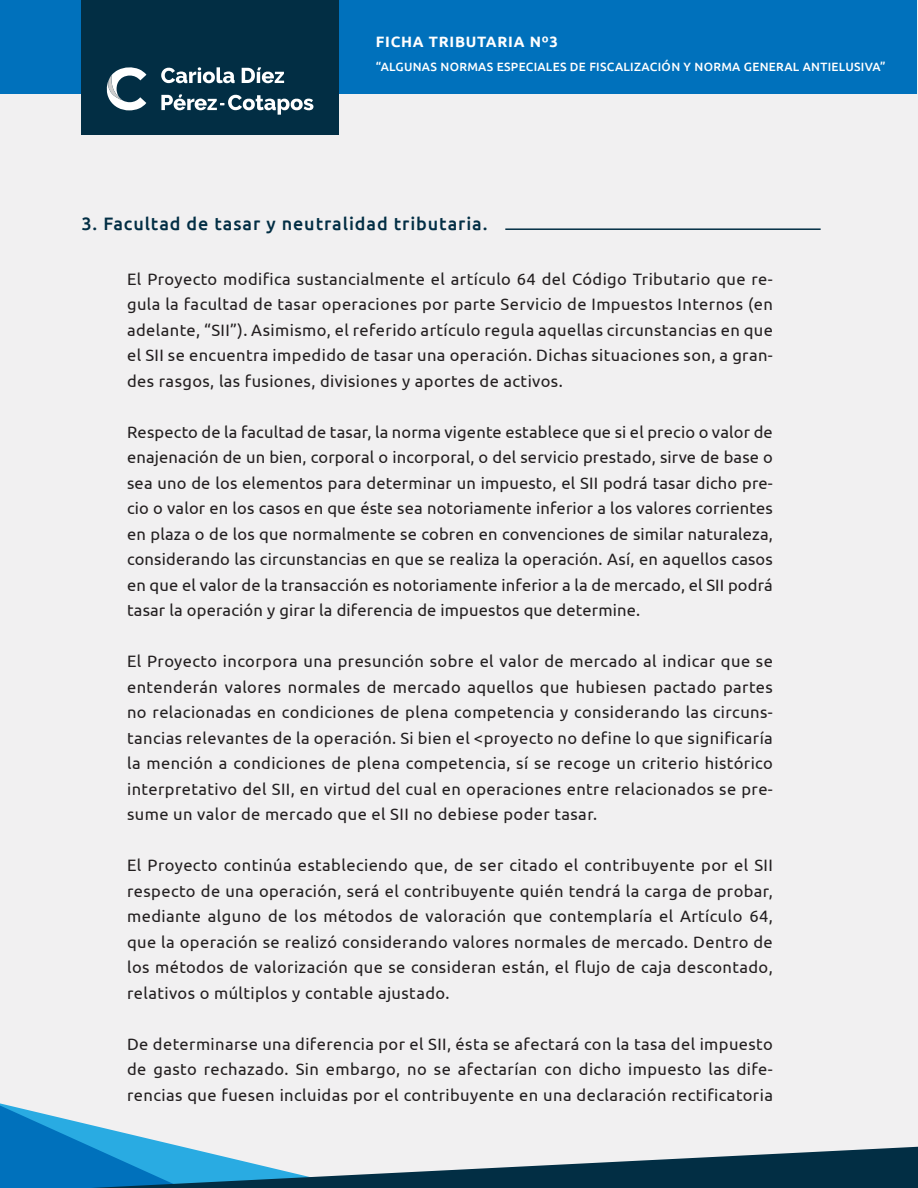
<style>
.page{position:relative;width:918px;height:1188px;background:#f1f0f1}
.page>*{position:absolute;margin:0;border:0;box-sizing:border-box;transform-origin:0 0}
.t1{font:500 18px "Ubuntu";letter-spacing:.05em;color:#022e44}
.t2{font:16.5px/25.5px "Ubuntu";letter-spacing:.025em;color:#231f20;text-align:justify}
.t3{font:700 15px "Ubuntu";letter-spacing:.05em;color:#fff}
.t4{font:500 12px "Ubuntu";letter-spacing:.025em;color:#fff}
</style>
<div class="page">
<div style="left:1px;top:0;width:916px;height:93px;background:#0071bc"></div>
<div style="left:82px;top:0;width:257px;height:134px;background:#022e44"></div>
<svg style="left:161px;top:67px;width:74px;height:16px"></svg>
<svg style="left:242px;top:67px;width:42px;height:16px"></svg>
<svg style="left:106px;top:67px;width:40px;height:43px"></svg>
<svg style="left:161px;top:94px;width:152px;height:21px"></svg>
<svg style="left:0;top:1103px;width:918px;height:85px"></svg>
<hr style="left:505px;top:228px;width:316px;height:2px;background:#022e44">
<p class="t3" style="left:376px;top:33px;width:184px">FICHA TRIBUTARIA Nº3</p>
<p class="t4" style="left:376px;top:59px;width:511px">“ALGUNAS NORMAS ESPECIALES DE FISCALIZACIÓN Y NORMA GENERAL ANTIELUSIVA”</p>
<p class="t1" style="left:82px;top:212px;width:407px">3. Facultad de tasar y neutralidad tributaria.</p>
<p class="t2" style="left:127px;top:266px;width:647px">El Proyecto modifica sustancialmente el artículo 64 del Código Tributario que re&shy;gula la facultad de tasar operaciones por parte Servicio de Impuestos Internos (en adelante, “SII”). Asimismo, el referido artículo regula aquellas circunstancias en que el SII se encuentra impedido de tasar una operación. Dichas situaciones son, a gran&shy;des rasgos, las fusiones, divisiones y aportes de activos.</p>
<p class="t2" style="left:127px;top:419px;width:647px">Respecto de la facultad de tasar, la norma vigente establece que si el precio o valor de enajenación de un bien, corporal o incorporal, o del servicio prestado, sirve de base o sea uno de los elementos para determinar un impuesto, el SII podrá tasar dicho pre&shy;cio o valor en los casos en que éste sea notoriamente inferior a los valores corrientes en plaza o de los que normalmente se cobren en convenciones de similar naturaleza, considerando las circunstancias en que se realiza la operación. Así, en aquellos casos en que el valor de la transacción es notoriamente inferior a la de mercado, el SII podrá tasar la operación y girar la diferencia de impuestos que determine.</p>
<p class="t2" style="left:127px;top:648px;width:647px">El Proyecto incorpora una presunción sobre el valor de mercado al indicar que se entenderán valores normales de mercado aquellos que hubiesen pactado partes no relacionadas en condiciones de plena competencia y considerando las circuns&shy;tancias relevantes de la operación. Si bien el &lt;proyecto no define lo que significaría la mención a condiciones de plena competencia, sí se recoge un criterio histórico interpretativo del SII, en virtud del cual en operaciones entre relacionados se pre&shy;sume un valor de mercado que el SII no debiese poder tasar.</p>
<p class="t2" style="left:127px;top:852px;width:647px">El Proyecto continúa estableciendo que, de ser citado el contribuyente por el SII respecto de una operación, será el contribuyente quién tendrá la carga de probar, mediante alguno de los métodos de valoración que contemplaría el Artículo 64, que la operación se realizó considerando valores normales de mercado. Dentro de los métodos de valorización que se consideran están, el flujo de caja descontado, relativos o múltiplos y contable ajustado.</p>
<p class="t2" style="left:127px;top:1031px;width:647px">De determinarse una diferencia por el SII, ésta se afectará con la tasa del impuesto de gasto rechazado. Sin embargo, no se afectarían con dicho impuesto las dife&shy;rencias que fuesen incluidas por el contribuyente en una declaración rectificatoria</p>
</div>
